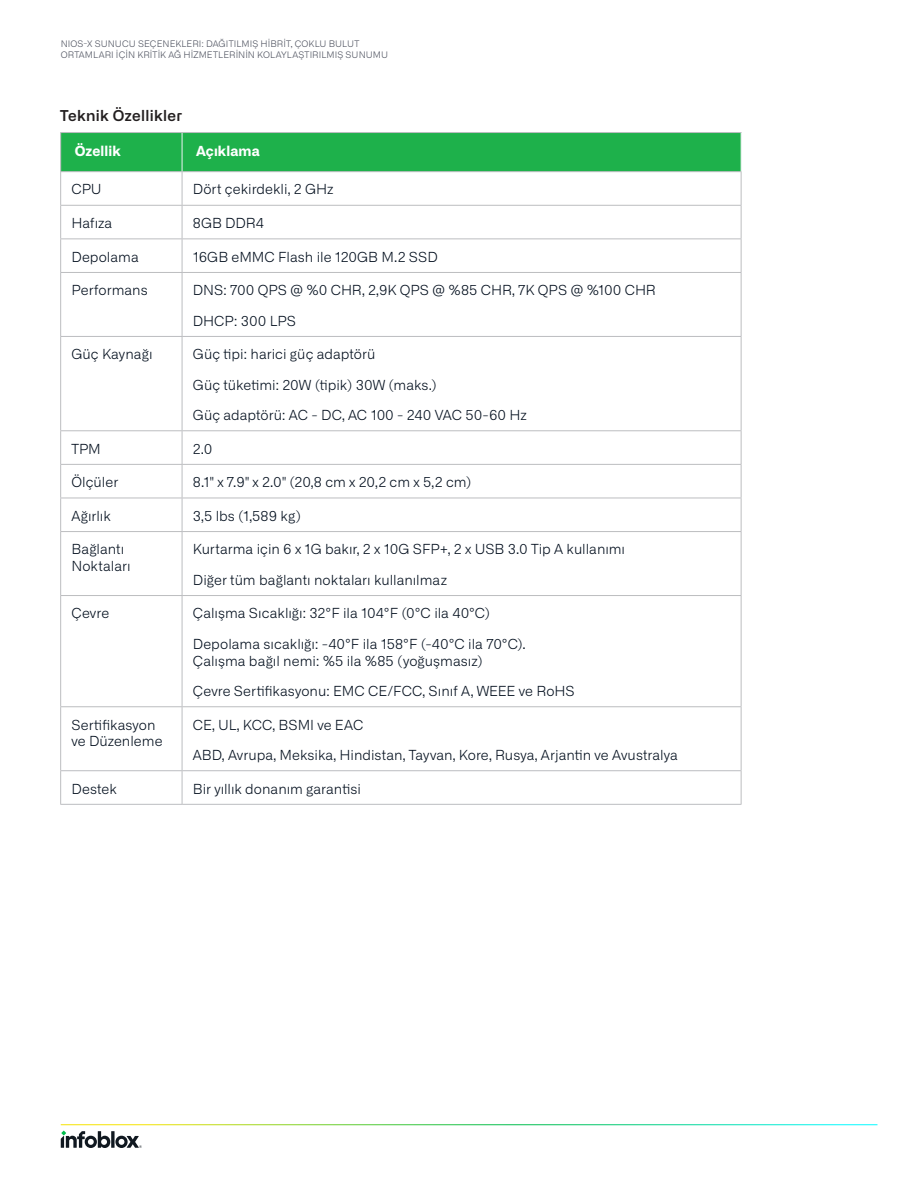
<style>
.page{position:relative;width:918px;height:1188px;background:#fff}
.page>*{position:absolute;margin:0;border:0;box-sizing:border-box;transform-origin:0 0}
.Heading_level_2{font:600 15px "Alliance No.2";letter-spacing:.02em;color:#231f20}
.Teable-Text-Left{font:300 13.8px/16.8px "Alliance No.1";color:#030f1e}
.Table_Header_Left{font:700 13.8px "Alliance No.1";letter-spacing:.01em;color:#fff}
.t1{font:300 9px/10.5px "Alliance No.1";letter-spacing:.005em;color:#4d515e}
</style>
<div class="page">
<svg style="left:61px;top:1131px;width:81px;height:17px"></svg>
<div style="left:61px;top:133px;width:680px;height:38px;background:#1eb14b"></div>
<hr style="left:60px;top:171px;width:122px;height:1px;background:#bcbdc0">
<hr style="left:60px;top:272px;width:122px;height:1px;background:#bcbdc0">
<hr style="left:60px;top:336px;width:122px;height:1px;background:#bcbdc0">
<hr style="left:182px;top:171px;width:560px;height:1px;background:#bcbdc0">
<hr style="left:182px;top:272px;width:560px;height:1px;background:#bcbdc0">
<hr style="left:182px;top:336px;width:560px;height:1px;background:#bcbdc0">
<hr style="left:60px;top:132px;width:122px;height:1px;background:#bcbdc0">
<hr style="left:60px;top:133px;width:1px;height:38px;background:#bcbdc0">
<hr style="left:182px;top:132px;width:560px;height:1px;background:#bcbdc0">
<hr style="left:60px;top:172px;width:1px;height:33px;background:#bcbdc0">
<hr style="left:182px;top:172px;width:1px;height:33px;background:#bcbdc0">
<hr style="left:741px;top:172px;width:1px;height:33px;background:#bcbdc0">
<hr style="left:60px;top:205px;width:122px;height:1px;background:#bcbdc0">
<hr style="left:60px;top:206px;width:1px;height:32px;background:#bcbdc0">
<hr style="left:182px;top:205px;width:560px;height:1px;background:#bcbdc0">
<hr style="left:182px;top:206px;width:1px;height:32px;background:#bcbdc0">
<hr style="left:741px;top:206px;width:1px;height:32px;background:#bcbdc0">
<hr style="left:60px;top:238px;width:122px;height:1px;background:#bcbdc0">
<hr style="left:60px;top:239px;width:1px;height:33px;background:#bcbdc0">
<hr style="left:182px;top:238px;width:560px;height:1px;background:#bcbdc0">
<hr style="left:182px;top:239px;width:1px;height:33px;background:#bcbdc0">
<hr style="left:741px;top:239px;width:1px;height:33px;background:#bcbdc0">
<hr style="left:60px;top:273px;width:1px;height:63px;background:#bcbdc0">
<hr style="left:182px;top:273px;width:1px;height:63px;background:#bcbdc0">
<hr style="left:741px;top:273px;width:1px;height:63px;background:#bcbdc0">
<hr style="left:60px;top:337px;width:1px;height:93px;background:#bcbdc0">
<hr style="left:182px;top:337px;width:1px;height:93px;background:#bcbdc0">
<hr style="left:741px;top:337px;width:1px;height:93px;background:#bcbdc0">
<hr style="left:60px;top:430px;width:122px;height:1px;background:#bcbdc0">
<hr style="left:60px;top:431px;width:1px;height:33px;background:#bcbdc0">
<hr style="left:182px;top:430px;width:560px;height:1px;background:#bcbdc0">
<hr style="left:182px;top:431px;width:1px;height:33px;background:#bcbdc0">
<hr style="left:741px;top:431px;width:1px;height:33px;background:#bcbdc0">
<hr style="left:60px;top:464px;width:122px;height:1px;background:#bcbdc0">
<hr style="left:60px;top:465px;width:1px;height:33px;background:#bcbdc0">
<hr style="left:182px;top:464px;width:560px;height:1px;background:#bcbdc0">
<hr style="left:182px;top:465px;width:1px;height:33px;background:#bcbdc0">
<hr style="left:741px;top:465px;width:1px;height:33px;background:#bcbdc0">
<hr style="left:60px;top:498px;width:122px;height:1px;background:#bcbdc0">
<hr style="left:60px;top:498px;width:1px;height:33px;background:#bcbdc0">
<hr style="left:182px;top:498px;width:560px;height:1px;background:#bcbdc0">
<hr style="left:182px;top:498px;width:1px;height:33px;background:#bcbdc0">
<hr style="left:741px;top:498px;width:1px;height:33px;background:#bcbdc0">
<hr style="left:60px;top:531px;width:122px;height:1px;background:#bcbdc0">
<hr style="left:60px;top:532px;width:1px;height:63px;background:#bcbdc0">
<hr style="left:182px;top:531px;width:560px;height:1px;background:#bcbdc0">
<hr style="left:182px;top:532px;width:1px;height:63px;background:#bcbdc0">
<hr style="left:741px;top:532px;width:1px;height:63px;background:#bcbdc0">
<hr style="left:60px;top:595px;width:122px;height:1px;background:#bcbdc0">
<hr style="left:60px;top:596px;width:1px;height:110px;background:#bcbdc0">
<hr style="left:182px;top:595px;width:560px;height:1px;background:#bcbdc0">
<hr style="left:182px;top:596px;width:1px;height:110px;background:#bcbdc0">
<hr style="left:741px;top:596px;width:1px;height:110px;background:#bcbdc0">
<hr style="left:60px;top:706px;width:122px;height:1px;background:#bcbdc0">
<hr style="left:60px;top:707px;width:1px;height:63px;background:#bcbdc0">
<hr style="left:182px;top:706px;width:560px;height:1px;background:#bcbdc0">
<hr style="left:182px;top:707px;width:1px;height:63px;background:#bcbdc0">
<hr style="left:741px;top:707px;width:1px;height:63px;background:#bcbdc0">
<hr style="left:60px;top:770px;width:122px;height:1px;background:#bcbdc0">
<hr style="left:60px;top:771px;width:1px;height:33px;background:#bcbdc0">
<hr style="left:182px;top:770px;width:560px;height:1px;background:#bcbdc0">
<hr style="left:182px;top:771px;width:1px;height:33px;background:#bcbdc0">
<hr style="left:741px;top:771px;width:1px;height:33px;background:#bcbdc0">
<hr style="left:60px;top:804px;width:122px;height:1px;background:#bcbdc0">
<hr style="left:182px;top:804px;width:560px;height:1px;background:#bcbdc0">
<hr style="left:182px;top:133px;width:1px;height:38px;background:#edf3f3">
<hr style="left:741px;top:133px;width:1px;height:38px;background:#edf3f3">
<p class="t1" style="left:61px;top:39px;width:329px">NIOS-X SUNUCU SEÇENEKLERI: DAĞITILMIŞ HİBRİT, ÇOKLU BULUT<br>ORTAMLARI İÇİN KRİTİK AĞ HİZMETLERİNİN KOLAYLAŞTIRILMIŞ SUNUMU</p>
<p class="Heading_level_2" style="left:60px;top:106px;width:123px">Teknik Özellikler</p>
<p class="Table_Header_Left" style="left:75px;top:142px;width:47px">Özellik</p>
<p class="Table_Header_Left" style="left:196px;top:142px;width:65px">Açıklama</p>
<p class="Teable-Text-Left" style="left:71px;top:181px;width:32px">CPU</p>
<p class="Teable-Text-Left" style="left:193px;top:181px;width:142px">Dört çekirdekli, 2 GHz</p>
<p class="Teable-Text-Left" style="left:71px;top:215px;width:42px">Hafıza</p>
<p class="Teable-Text-Left" style="left:193px;top:215px;width:73px">8GB DDR4</p>
<p class="Teable-Text-Left" style="left:71px;top:248px;width:69px">Depolama</p>
<p class="Teable-Text-Left" style="left:193px;top:248px;width:246px">16GB eMMC Flash ile 120GB M.2 SSD</p>
<p class="Teable-Text-Left" style="left:71px;top:282px;width:78px">Performans</p>
<p class="Teable-Text-Left" style="left:193px;top:282px;width:464px">DNS: 700 QPS @ %0 CHR, 2,9K QPS @ %85 CHR, 7K QPS @ %100 CHR</p>
<p class="Teable-Text-Left" style="left:193px;top:312px;width:105px">DHCP: 300 LPS</p>
<p class="Teable-Text-Left" style="left:71px;top:346px;width:83px">Güç Kaynağı</p>
<p class="Teable-Text-Left" style="left:193px;top:346px;width:184px">Güç tipi: harici güç adaptörü</p>
<p class="Teable-Text-Left" style="left:193px;top:376px;width:246px">Güç tüketimi: 20W (tipik) 30W (maks.)</p>
<p class="Teable-Text-Left" style="left:193px;top:407px;width:335px">Güç adaptörü: AC - DC, AC 100 - 240 VAC 50-60 Hz</p>
<p class="Teable-Text-Left" style="left:71px;top:440px;width:31px">TPM</p>
<p class="Teable-Text-Left" style="left:193px;top:440px;width:21px">2.0</p>
<p class="Teable-Text-Left" style="left:71px;top:474px;width:48px">Ölçüler</p>
<p class="Teable-Text-Left" style="left:193px;top:474px;width:280px">8.1" x 7.9" x 2.0" (20,8 cm x 20,2 cm x 5,2 cm)</p>
<p class="Teable-Text-Left" style="left:71px;top:507px;width:41px">Ağırlık</p>
<p class="Teable-Text-Left" style="left:193px;top:507px;width:110px">3,5 lbs (1,589 kg)</p>
<p class="Teable-Text-Left" style="left:71px;top:541px;width:61px">Bağlantı<br>Noktaları</p>
<p class="Teable-Text-Left" style="left:193px;top:541px;width:434px">Kurtarma için 6 x 1G bakır, 2 x 10G SFP+, 2 x USB 3.0 Tip A kullanımı</p>
<p class="Teable-Text-Left" style="left:193px;top:571px;width:256px">Diğer tüm bağlantı noktaları kullanılmaz</p>
<p class="Teable-Text-Left" style="left:71px;top:605px;width:39px">Çevre</p>
<p class="Teable-Text-Left" style="left:193px;top:605px;width:299px">Çalışma Sıcaklığı: 32°F ila 104°F (0°C ila 40°C)</p>
<p class="Teable-Text-Left" style="left:193px;top:635px;width:334px">Depolama sıcaklığı: -40°F ila 158°F (-40°C ila 70°C).<br>Çalışma bağıl nemi: %5 ila %85 (yoğuşmasız)</p>
<p class="Teable-Text-Left" style="left:193px;top:683px;width:383px">Çevre Sertifikasyonu: EMC CE/FCC, Sınıf A, WEEE ve RoHS</p>
<p class="Teable-Text-Left" style="left:71px;top:716px;width:93px">Sertifikasyon ve Düzenleme</p>
<p class="Teable-Text-Left" style="left:193px;top:716px;width:172px">CE, UL, KCC, BSMI ve EAC</p>
<p class="Teable-Text-Left" style="left:193px;top:747px;width:487px">ABD, Avrupa, Meksika, Hindistan, Tayvan, Kore, Rusya, Arjantin ve Avustralya</p>
<p class="Teable-Text-Left" style="left:71px;top:780px;width:47px">Destek</p>
<p class="Teable-Text-Left" style="left:193px;top:780px;width:170px">Bir yıllık donanım garantisi</p>
</div>
